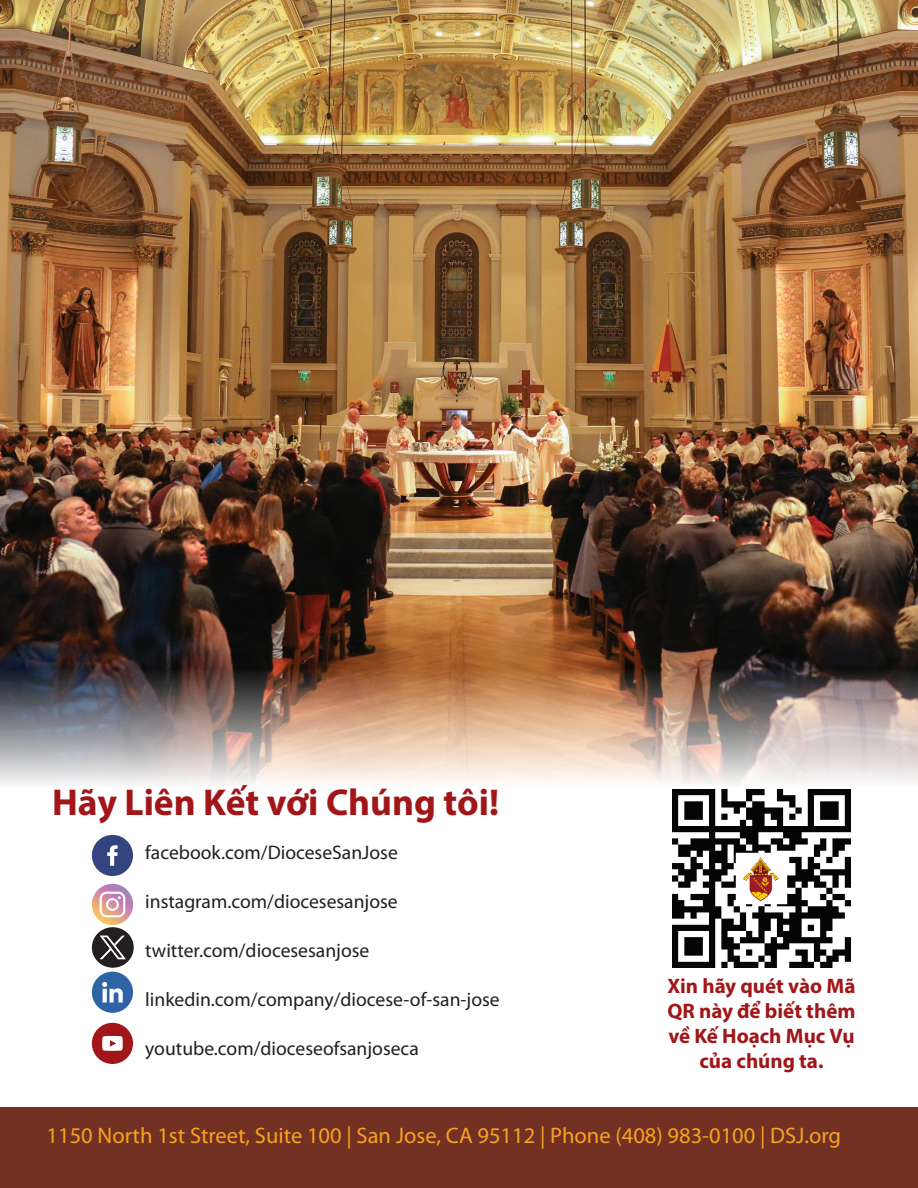
<style>
.page{position:relative;width:918px;height:1188px;background:#fff}
.page>*{position:absolute;margin:0;border:0;box-sizing:border-box;transform-origin:0 0}
.t1{font:700 37.5px "Myriad Pro";color:#a01619}
.t2{font:22.5px "Myriad Pro";color:#f6a31f}
.t3{font:700 21px/25.2px "Myriad Pro";color:#a01619;text-align:center}
.t4{font:19.65px "Myriad Pro";color:#231f20}
</style>
<div class="page">
<div style="left:0;top:1108px;width:918px;height:80px;background:#733123"></div>
<img style="left:0;top:0;width:918px;height:841px">
<img style="left:673px;top:789px;width:177px;height:178px">
<div style="left:92px;top:972px;width:41px;height:41px;background:#2e64a5;border-radius:50%"></div>
<svg style="left:102px;top:982px;width:21px;height:21px"></svg>
<div style="left:92px;top:835px;width:41px;height:41px;background:#33447f;border-radius:50%"></div>
<svg style="left:107px;top:845px;width:11px;height:21px"></svg>
<div style="left:92px;top:1023px;width:41px;height:41px;background:#a01619;border-radius:50%"></div>
<svg style="left:102px;top:1036px;width:21px;height:15px"></svg>
<svg style="left:92px;top:884px;width:42px;height:84px"></svg>
<h1 class="t1" style="left:52px;top:778px;width:448px">Hãy Liên Kết với Chúng tôi!</h1>
<p class="t4" style="left:145px;top:840px;width:254px">facebook.com/DioceseSanJose</p>
<p class="t4" style="left:145px;top:889px;width:254px">instagram.com/diocesesanjose</p>
<p class="t4" style="left:145px;top:939px;width:226px">twitter.com/diocesesanjose</p>
<p class="t4" style="left:145px;top:988px;width:356px">linkedin.com/company/diocese-of-san-jose</p>
<p class="t4" style="left:145px;top:1037px;width:275px">youtube.com/dioceseofsanjoseca</p>
<p class="t3" style="left:667px;top:972px;width:190px">Xin hãy quét vào Mã<br>QR này để biết thêm về Kế Hoạch Mục Vụ của chúng ta.</p>
<p class="t2" style="left:47px;top:1121px;width:796px">1150 North 1st Street, Suite 100 | San Jose, CA 95112 | Phone (408) 983-0100 | DSJ.org</p>
</div>
